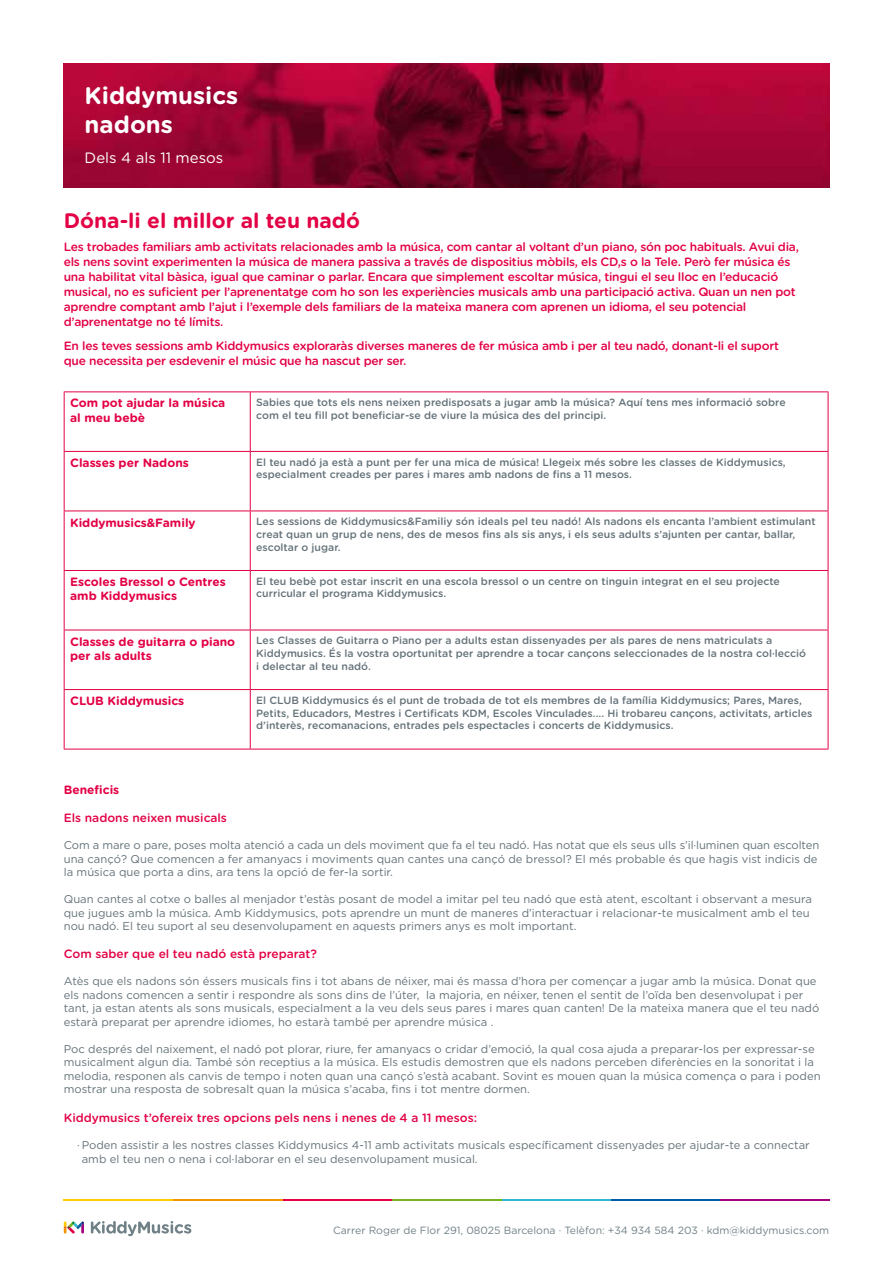
<style>
.page{position:relative;width:893px;height:1263px;background:#fff}
.page>*{position:absolute;margin:0;border:0;box-sizing:border-box;transform-origin:0 0}
.t1{font:700 24px/28.8px "Gotham Rounded";color:#fff}
.t2{font:700 21px "Gotham Rounded";color:#e30045}
.t3{font:15px "Gotham Rounded";color:#fff}
.t4{font:500 12px/15px "Gotham Rounded";letter-spacing:-.02em;color:#e30045}
.t5{font:700 12px/14.4px "Gotham Rounded";color:#e30045}
.t6{font:500 12px "Gotham Rounded";color:#e30045}
.t7{font:11.25px/13.5px "Gotham HTF";color:#647279}
.t8{font:500 10.5px/12.6px "Gotham Rounded";color:#647279}
.t9{font:10.5px "Gotham Rounded";color:#708087}
.s1{color:#708087}
</style>
<div class="page">
<img style="left:64px;top:64px;width:765px;height:124px">
<hr style="left:64px;top:391px;width:186px;height:1px;background:#e30045">
<hr style="left:64px;top:392px;width:1px;height:59px;background:#e30045">
<hr style="left:250px;top:391px;width:578px;height:1px;background:#e30045">
<hr style="left:250px;top:392px;width:1px;height:59px;background:#e30045">
<hr style="left:828px;top:392px;width:1px;height:59px;background:#e30045">
<hr style="left:64px;top:451px;width:186px;height:1px;background:#e30045">
<hr style="left:64px;top:452px;width:1px;height:59px;background:#e30045">
<hr style="left:250px;top:451px;width:578px;height:1px;background:#e30045">
<hr style="left:250px;top:452px;width:1px;height:59px;background:#e30045">
<hr style="left:828px;top:452px;width:1px;height:59px;background:#e30045">
<hr style="left:64px;top:511px;width:186px;height:1px;background:#e30045">
<hr style="left:64px;top:511px;width:1px;height:59px;background:#e30045">
<hr style="left:250px;top:511px;width:578px;height:1px;background:#e30045">
<hr style="left:250px;top:511px;width:1px;height:59px;background:#e30045">
<hr style="left:828px;top:511px;width:1px;height:59px;background:#e30045">
<hr style="left:64px;top:570px;width:186px;height:1px;background:#e30045">
<hr style="left:64px;top:571px;width:1px;height:59px;background:#e30045">
<hr style="left:250px;top:570px;width:578px;height:1px;background:#e30045">
<hr style="left:250px;top:571px;width:1px;height:59px;background:#e30045">
<hr style="left:828px;top:571px;width:1px;height:59px;background:#e30045">
<hr style="left:64px;top:630px;width:186px;height:1px;background:#e30045">
<hr style="left:64px;top:630px;width:1px;height:59px;background:#e30045">
<hr style="left:250px;top:630px;width:578px;height:1px;background:#e30045">
<hr style="left:250px;top:630px;width:1px;height:59px;background:#e30045">
<hr style="left:828px;top:630px;width:1px;height:59px;background:#e30045">
<hr style="left:64px;top:689px;width:186px;height:1px;background:#e30045">
<hr style="left:64px;top:690px;width:1px;height:59px;background:#e30045">
<hr style="left:250px;top:689px;width:578px;height:1px;background:#e30045">
<hr style="left:250px;top:690px;width:1px;height:59px;background:#e30045">
<hr style="left:828px;top:690px;width:1px;height:59px;background:#e30045">
<hr style="left:64px;top:749px;width:186px;height:1px;background:#e30045">
<hr style="left:250px;top:749px;width:578px;height:1px;background:#e30045">
<svg style="left:64px;top:1221px;width:20px;height:12px"></svg>
<svg style="left:91px;top:1221px;width:100px;height:15px"></svg>
<hr style="left:64px;top:1199px;width:109px;height:1px;background:#fc0">
<hr style="left:282px;top:1199px;width:110px;height:1px;background:#e30045">
<hr style="left:610px;top:1199px;width:110px;height:1px;background:#005ea8">
<hr style="left:173px;top:1199px;width:109px;height:1px;background:#f29400">
<hr style="left:501px;top:1199px;width:109px;height:1px;background:#2eb8d1">
<hr style="left:392px;top:1199px;width:109px;height:1px;background:#7ab51f">
<hr style="left:720px;top:1199px;width:109px;height:1px;background:#a3037d">
<h1 class="t1" style="left:85px;top:80px;width:155px">Kiddymusics nadons</h1>
<h3 class="t3" style="left:85px;top:148px;width:140px">Dels 4 als 11 mesos</h3>
<h2 class="t2" style="left:64px;top:205px;width:298px">Dóna-li el millor al teu nadó</h2>
<p class="t4" style="left:64px;top:239px;width:737px">Les trobades familiars amb activitats relacionades amb la música, com cantar al voltant d’un piano, són poc habituals. Avui dia, els nens sovint experimenten la música de manera passiva a través de dispositius mòbils, els CD,s o la Tele. Però fer música és una habilitat vital bàsica, igual que caminar o parlar. Encara que simplement escoltar música, tingui el seu lloc en l’educació musical, no es suficient per l’aprenentatge com ho son les experiències musicals amb una participació activa. Quan un nen pot aprendre comptant amb l’ajut i l’exemple dels familiars de la mateixa manera com aprenen un idioma, el seu potencial d’aprenentatge no té límits.</p>
<p class="t4" style="left:64px;top:337px;width:717px">En les teves sessions amb Kiddymusics exploraràs diverses maneres de fer música amb i per al teu nadó, donant-li el suport que necessita per esdevenir el músic que ha nascut per ser.</p>
<p class="t5" style="left:70px;top:395px;width:157px">Com pot ajudar la música al meu bebè</p>
<p class="t8" style="left:256px;top:396px;width:531px">Sabies que tots els nens neixen predisposats a jugar amb la música? Aquí tens mes informació sobre com el teu fill pot beneficiar-se de viure la música des del principi.</p>
<p class="t5" style="left:70px;top:455px;width:120px">Classes per Nadons</p>
<p class="t8" style="left:256px;top:455px;width:531px">El teu nadó ja està a punt per fer una mica de música! Llegeix més sobre les classes de Kiddymusics, especialment creades per pares i mares amb nadons de fins a 11 mesos.</p>
<p class="t5" style="left:70px;top:515px;width:127px">Kiddymusics&amp;Family</p>
<p class="t8" style="left:256px;top:515px;width:561px">Les sessions de Kiddymusics&amp;Familiy són ideals pel teu nadó! Als nadons els encanta l’ambient estimulant creat quan un grup de nens, des de mesos fins als sis anys, i els seus adults s’ajunten per cantar, ballar, escoltar o jugar.</p>
<p class="t5" style="left:70px;top:574px;width:157px">Escoles Bressol o Centres amb Kiddymusics</p>
<p class="t8" style="left:256px;top:574px;width:525px">El teu bebè pot estar inscrit en una escola bressol o un centre on tinguin integrat en el seu projecte curricular el programa Kiddymusics.</p>
<p class="t5" style="left:70px;top:634px;width:167px">Classes de guitarra o piano per als adults</p>
<p class="t8" style="left:256px;top:634px;width:551px">Les Classes de Guitarra o Piano per a adults estan dissenyades per als pares de nens matriculats a<br>Kiddymusics. És la vostra oportunitat per aprendre a tocar cançons seleccionades de la nostra col·lecció i delectar al teu nadó.</p>
<p class="t5" style="left:70px;top:693px;width:116px">CLUB Kiddymusics</p>
<p class="t8" style="left:256px;top:693px;width:558px">El CLUB Kiddymusics és el punt de trobada de tot els membres de la família Kiddymusics; Pares, Mares,<br>Petits, Educadors, Mestres i Certificats KDM, Escoles Vinculades.... Hi trobareu cançons, activitats, articles d’interès, recomanacions, entrades pels espectacles i concerts de Kiddymusics.</p>
<p class="t5" style="left:64px;top:781px;width:57px">Beneficis</p>
<p class="t6" style="left:64px;top:809px;width:165px">Els nadons neixen musicals</p>
<p class="t7" style="left:64px;top:838px;width:757px">Com a mare o pare, poses molta atenció a cada un dels moviment que fa el teu nadó. Has notat que els seus ulls s’il·luminen quan escolten una cançó? Que comencen a fer amanyacs i moviments quan cantes una cançó de bressol? El més probable és que hagis vist indicis de la música que porta a dins, ara tens la opció de fer-la sortir.</p>
<p class="t7" style="left:64px;top:892px;width:750px">Quan cantes al cotxe o balles al menjador t’estàs posant de model a imitar pel teu nadó que està atent, escoltant i observant a mesura que jugues amb la música. Amb Kiddymusics, pots aprendre un munt de maneres d’interactuar i relacionar-te musicalment amb el teu nou nadó. El teu suport al seu desenvolupament en aquests primers anys es molt important.</p>
<p class="t6" style="left:64px;top:945px;width:255px">Com saber que el teu nadó està preparat?</p>
<p class="t7" style="left:64px;top:974px;width:757px">Atès que els nadons són éssers musicals fins i tot abans de néixer, mai és massa d’hora per començar a jugar amb la música. Donat que els nadons comencen a sentir i respondre als sons dins de l’úter, la majoria, en néixer, tenen el sentit de l’oïda ben desenvolupat i per tant, ja estan atents als sons musicals, especialment a la veu dels seus pares i mares quan canten! De la mateixa manera que el teu nadó estarà preparat per aprendre idiomes, ho estarà també per aprendre música .</p>
<p class="t7" style="left:64px;top:1042px;width:758px">Poc després del naixement, el nadó pot plorar, riure, fer amanyacs o cridar d’emoció, la qual cosa ajuda a preparar-los per expressar-se musicalment algun dia. També són receptius a la música. Els estudis demostren que els nadons perceben diferències en la sonoritat i la melodia, responen als canvis de tempo i noten quan una cançó s’està acabant. Sovint es mouen quan la música comença o para i poden mostrar una resposta de sobresalt quan la música s’acaba, fins i tot mentre dormen.</p>
<p class="t6" style="left:64px;top:1109px;width:415px">Kiddymusics t’ofereix tres opcions pels nens i nenes de 4 a 11 mesos:</p>
<p class="t7" style="left:82px;top:1138px;width:729px;text-indent:-4px"><span class="s1">·</span>Poden assistir a les nostres classes Kiddymusics 4-11 amb activitats musicals específicament dissenyades per ajudar-te a connectar amb el teu nen o nena i col·laborar en el seu desenvolupament musical.</p>
<p class="t9" style="left:333px;top:1222px;width:498px">Carrer Roger de Flor 291, 08025 Barcelona · Telèfon: +34 934 584 203 · kdm@kiddymusics.com</p>
</div>
